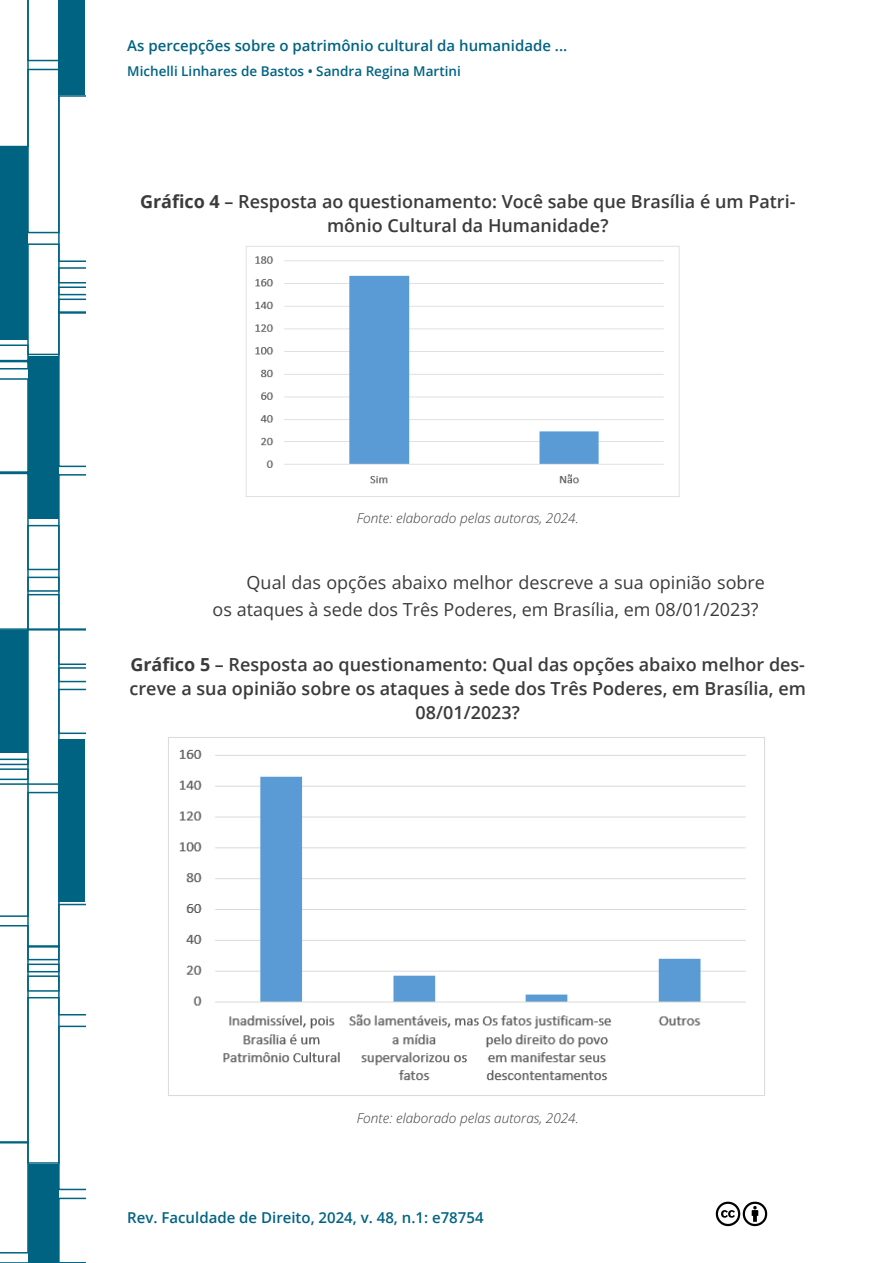
<style>
.page{position:relative;width:893px;height:1263px;background:#fff}
.page>*{position:absolute;margin:0;border:0;box-sizing:border-box;transform-origin:0 0}
.t1{font:600 18px/24px "Open Sans";color:#3c3b3b;text-align:center}
.t2{font:18px/27px "Open Sans";color:#3c3b3b}
.t3{font:600 15px "Open Sans";color:#006382}
.t4{font:italic 300 13.5px "Open Sans";color:#3c3b3b}
.t5{font:600 13.5px "Open Sans";color:#006382}
.s1{font-weight:700}
</style>
<div class="page">
<svg style="left:0;top:0;width:85px;height:1263px"></svg>
<svg style="left:715px;top:1201px;width:53px;height:26px"></svg>
<img style="left:245px;top:246px;width:435px;height:251px">
<img style="left:168px;top:737px;width:597px;height:359px">
<p class="t3" style="left:127px;top:35px;width:442px">As percepções sobre o patrimônio cultural da humanidade ...</p>
<p class="t5" style="left:127px;top:62px;width:335px">Michelli Linhares de Bastos • Sandra Regina Martini</p>
<p class="t1" style="left:140px;top:189px;width:657px"><span class="s1">Gráfico 4</span> – Resposta ao questionamento: Você sabe que Brasília é um Patri&shy;mônio Cultural da Humanidade?</p>
<p class="t4" style="left:357px;top:509px;width:223px">Fonte: elaborado pelas autoras, 2024.</p>
<p class="t2" style="left:213px;top:569px;width:554px;text-indent:34px">Qual das opções abaixo melhor descreve a sua opinião sobre os ataques à sede dos Três Poderes, em Brasília, em 08/01/2023?</p>
<p class="t1" style="left:130px;top:652px;width:678px"><span class="s1">Gráfico 5</span> – Resposta ao questionamento: Qual das opções abaixo melhor des&shy;creve a sua opinião sobre os ataques à sede dos Três Poderes, em Brasília, em<br>08/01/2023?</p>
<p class="t4" style="left:357px;top:1108px;width:223px">Fonte: elaborado pelas autoras, 2024.</p>
<p class="t3" style="left:127px;top:1208px;width:358px">Rev. Faculdade de Direito, 2024, v. 48, n.1: e78754</p>
</div>
